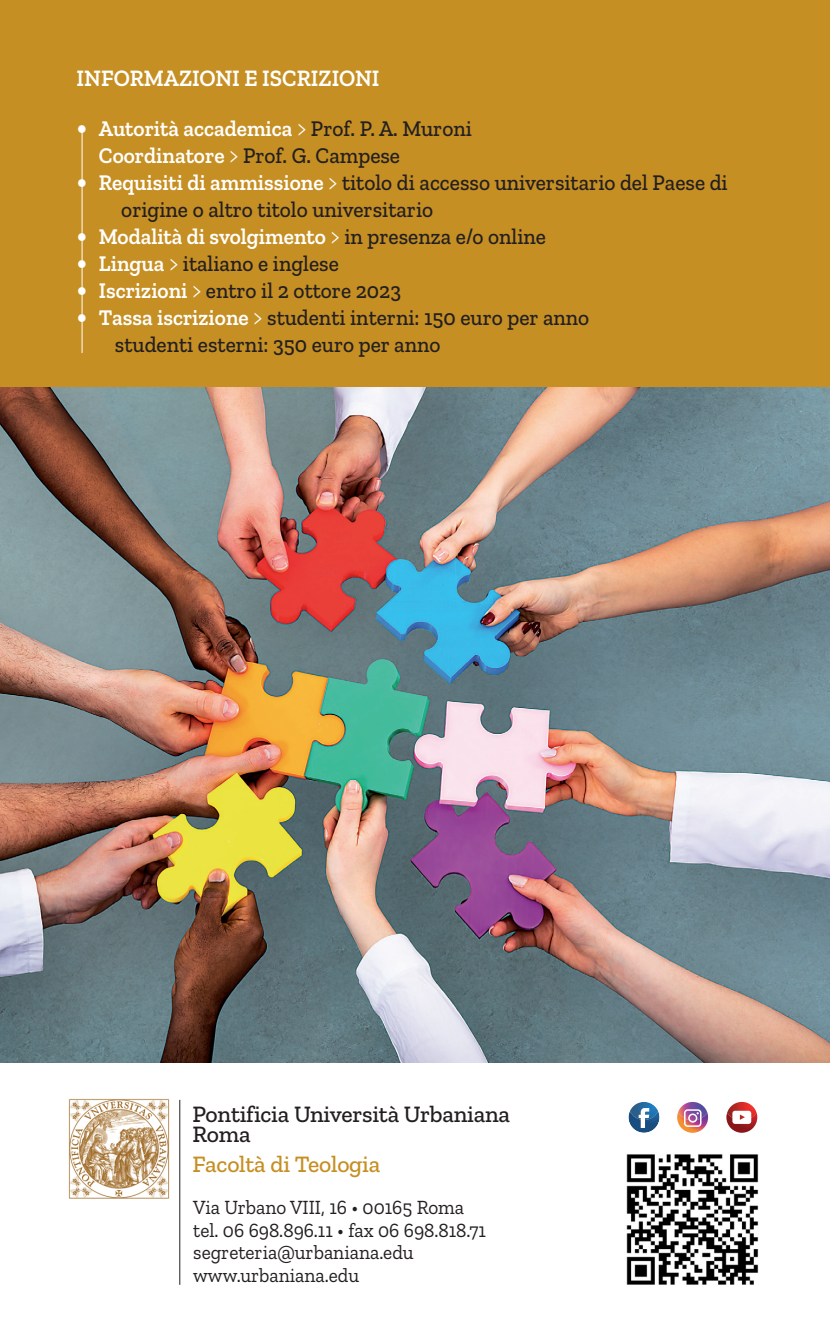
<style>
.page{position:relative;width:830px;height:1340px;background:#fff}
.page>*{position:absolute;margin:0;border:0;box-sizing:border-box;transform-origin:0 0}
.t1{font:500 23.62px/20.2px "Zilla Slab";letter-spacing:-.01em;color:#231f20}
.t2{font:600 23.62px "Zilla Slab";color:#fff;scale:.95 1}
.t3{font:500 23.62px "Zilla Slab";letter-spacing:-.01em;color:#c68f23}
.t4{font:500 22.5px/27px "Zilla Slab";color:#231f20;scale:.95 1}
.t5{font:600 22.5px/27px "Zilla Slab";color:#fff;scale:.95 1}
.t6{font:20.25px/22.5px "Zilla Slab";color:#231f20;scale:.95 1}
.s1{font-size:32.62px}
.s2{font-weight:400}
.s3{font-weight:500;color:#231f20}
.s4{font-weight:600;font-size:32.62px;color:#fff}
.s5{font-weight:600;color:#fff}
.s6{font-weight:400;color:#fff}
</style>
<div class="page">
<div style="left:0;top:0;width:829px;height:550px;background:#c68f23"></div>
<hr style="left:179px;top:1099px;width:1px;height:185px;background:#231f20">
<img style="left:0;top:387px;width:829px;height:675px">
<hr style="left:82px;top:128px;width:1px;height:225px;background:#fff">
<img style="left:626px;top:1154px;width:133px;height:131px">
<svg style="left:628px;top:1102px;width:31px;height:30px"></svg>
<svg style="left:677px;top:1101px;width:30px;height:31px"></svg>
<svg style="left:726px;top:1101px;width:30px;height:31px"></svg>
<img style="left:68px;top:1098px;width:102px;height:101px">
<svg style="left:114px;top:1190px;width:6px;height:7px"></svg>
<p class="t2" style="left:77px;top:64px;width:320px">INFORMAZIONI E ISCRIZIONI</p>
<p class="t5" style="left:99px;top:114px;width:394px;text-indent:-22px"><span class="s1">•</span> Autorità accademica <span class="s2">&gt;</span> <span class="s3">Prof. P. A. Muroni<br></span>Coordinatore <span class="s2">&gt;</span> <span class="s3">Prof. G. Campese</span></p>
<p class="t4" style="left:121px;top:168px;width:639px;text-indent:-45px"><span class="s4">•</span> <span class="s5">Requisiti di ammissione</span> <span class="s6">&gt;</span> titolo di accesso universitario del Paese di origine o altro titolo universitario</p>
<p class="t5" style="left:77px;top:222px;width:495px"><span class="s1">•</span> Modalità di svolgimento <span class="s2">&gt;</span> <span class="s3">in presenza e/o online</span></p>
<p class="t4" style="left:77px;top:249px;width:277px"><span class="s4">•</span> <span class="s5">Lingua</span> <span class="s6">&gt;</span> italiano e inglese</p>
<p class="t4" style="left:77px;top:276px;width:343px"><span class="s4">•</span> <span class="s5">Iscrizioni</span> <span class="s6">&gt;</span> entro il 2 ottore 2023</p>
<p class="t4" style="left:115px;top:303px;width:500px;text-indent:-38px"><span class="s4">•</span> <span class="s5">Tassa iscrizione</span> <span class="s6">&gt;</span> studenti interni: 150 euro per anno studenti esterni: 350 euro per anno</p>
<p class="t1" style="left:192px;top:1103px;width:319px">Pontificia Università Urbaniana<br>Roma</p>
<p class="t3" style="left:192px;top:1149px;width:189px">Facoltà di Teologia</p>
<p class="t6" style="left:193px;top:1196px;width:309px">Via Urbano VIII, 16 • 00165 Roma tel. 06 698.896.11 • fax 06 698.818.71 segreteria@urbaniana.edu www.urbaniana.edu</p>
</div>
